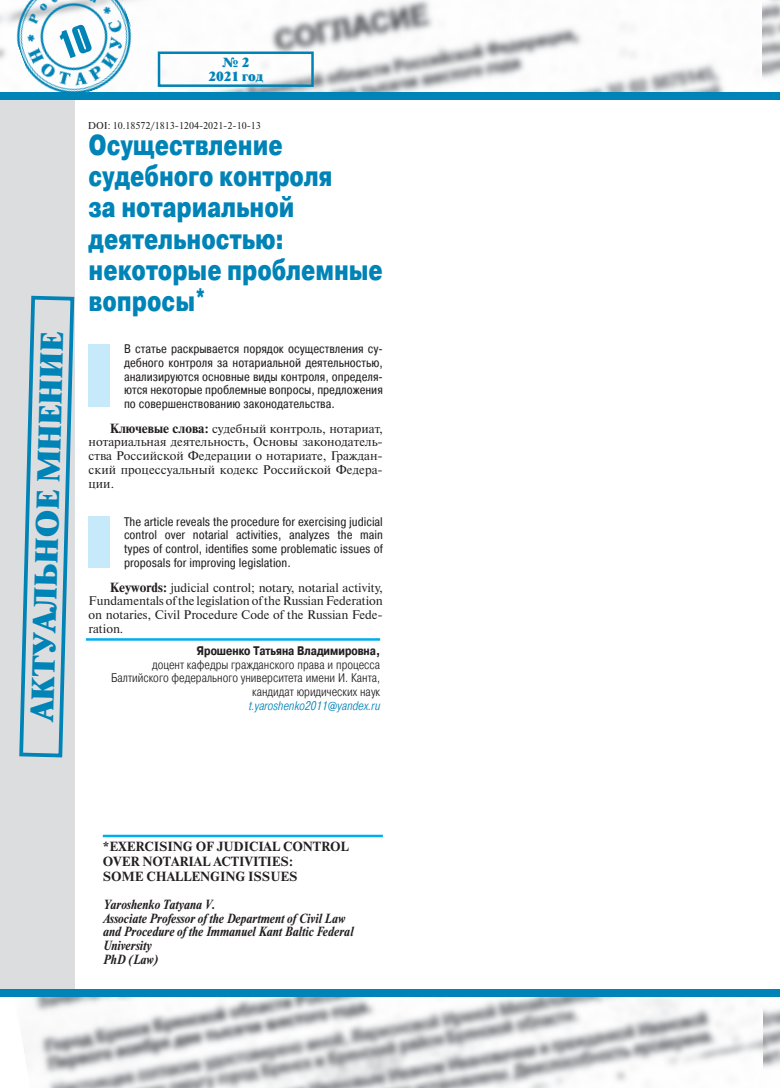
<style>
.page{position:relative;width:780px;height:1088px;background:#fff}
.page>*{position:absolute;margin:0;border:0;box-sizing:border-box;transform-origin:0 0}
.t1{font:30px "Newton XC";color:#0083b6}
.t2{font:900 28.75px/31.2px "Pragmatica Cond";color:#0083b6;scale:.85 1}
.t3{font:12.5px/13.8px "Pragmatica Cond";color:#231f20;text-align:justify}
.t4{font:12.5px/13.8px "Newton C";color:#231f20;text-align:justify}
.t5{font:italic 700 12.5px/13.8px "Newton C";color:#231f20;scale:.9 1}
.t6{font:300 12.5px/13.8px "Pragmatica Cond";color:#231f20;text-align:right}
.t7{font:700 12.5px/15px "Newton C";color:#231f20}
.t8{font:700 12.5px "Pragmatica Cond C";color:#231f20}
.t9{font:italic 300 12.5px "Pragmatica Cond";color:#0083b6}
.t10{font:12.5px/13.8px "Newton XC";color:#0083b6;text-align:center}
.t11{font:10px "Newton C";color:#231f20}
.s1{font-weight:700}
</style>
<div class="page">
<img style="left:0;top:0;width:780px;height:93px">
<img style="left:24px;top:997px;width:756px;height:91px">
<div style="left:0;top:97px;width:74px;height:892px;background:#dcdddf"></div>
<div style="left:762px;top:93px;width:18px;height:7px;background:#0083b6"></div>
<svg style="left:156px;top:50px;width:159px;height:38px"></svg>
<div style="left:0;top:93px;width:762px;height:7px;background:#0083b6"></div>
<img style="left:2px;top:0;width:145px;height:109px">
<div style="left:0;top:989px;width:780px;height:8px;background:#0083b6"></div>
<svg style="left:19px;top:294px;width:56px;height:465px"></svg>
<hr style="left:103px;top:835px;width:280px;height:2px;background:#00aeef">
<div style="left:89px;top:344px;width:21px;height:63px;background:#c6eafa"></div>
<div style="left:89px;top:516px;width:21px;height:52px;background:#c6eafa"></div>
<hr style="left:86px;top:638px;width:294px;height:3px;background:#00aeef">
<svg style="left:58px;top:24px;width:35px;height:35px"></svg>
<h1 class="t1" style="left:26px;top:722px;width:392px;rotate:-89deg">АКТУАЛЬНОЕ МНЕНИЕ</h1>
<p class="t10" style="left:208px;top:56px;width:56px">№ 2<br>2021 год</p>
<p class="t11" style="left:88px;top:122px;width:174px">DOI: 10.18572/1813-1204-2021-2-10-13</p>
<h2 class="t2" style="left:89px;top:130px;width:347px">Осуществление судебного контроля<br>за нотариальной деятельностью: некоторые проблемные вопросы*</h2>
<p class="t3" style="left:124px;top:343px;width:260px">В статье раскрывается порядок осуществления су&shy;дебного контроля за нотариальной деятельностью, анализируются основные виды контроля, определя&shy;ются некоторые проблемные вопросы, предложения по совершенствованию законодательства.</p>
<p class="t4" style="left:89px;top:422px;width:296px;text-indent:21px"><span class="s1">Ключевые слова:</span> судебный контроль, нотариат, нотариальная деятельность, Основы законодатель&shy;ства Российской Федерации о нотариате, Граждан&shy;ский процессуальный кодекс Российской Федера&shy;ции.</p>
<p class="t3" style="left:124px;top:515px;width:260px">The article reveals the procedure for exercising judicial control over notarial activities, analyzes the main types of control, identifies some problematic issues of proposals for improving legislation.</p>
<p class="t4" style="left:89px;top:581px;width:296px;text-indent:21px"><span class="s1">Keywords:</span> judicial control; notary, notarial activity, Fundamentals of the legislation of the Russian Federation on notaries, Civil Procedure Code of the Russian Fede&shy;ration.</p>
<p class="t8" style="left:197px;top:643px;width:185px">Ярошенко Татьяна Владимировна,</p>
<p class="t6" style="left:111px;top:658px;width:270px">доцент кафедры гражданского права и процесса<br>Балтийского федерального университета имени И. Канта, кандидат юридических наук</p>
<p class="t9" style="left:249px;top:701px;width:133px">t.yaroshenko2011@yandex.ru</p>
<p class="t7" style="left:103px;top:840px;width:247px">*EXERCISING OF JUDICIAL CONTROL<br>OVER NOTARIAL ACTIVITIES:<br>SOME CHALLENGING ISSUES</p>
<p class="t5" style="left:103px;top:899px;width:280px">Yaroshenko Tatyana V.<br>Associate Professor of the Department of Civil Law and Procedure of the Immanuel Kant Baltic Federal<br>University<br>PhD (Law)</p>
</div>
